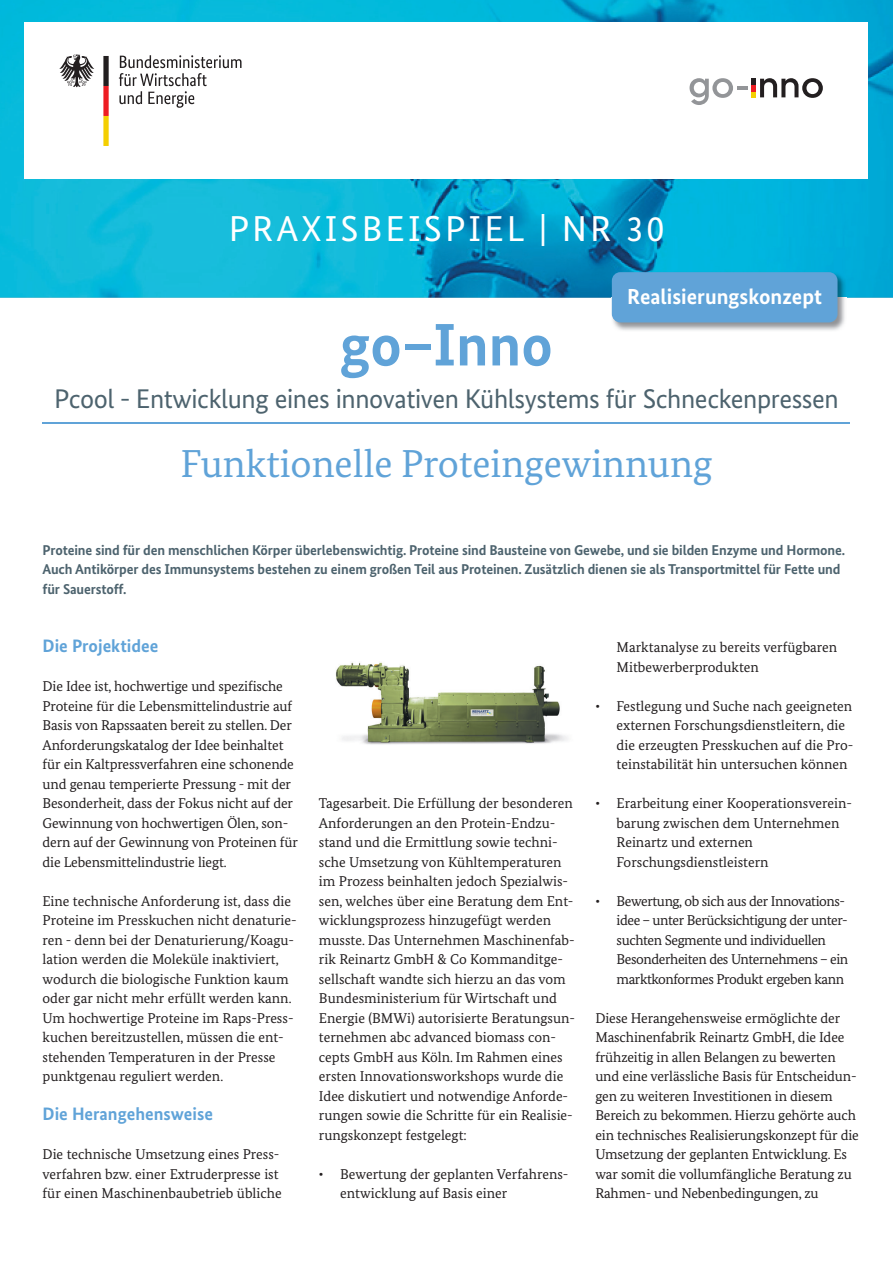
<style>
.page{position:relative;width:893px;height:1263px;background:#fff}
.page>*{position:absolute;margin:0;border:0;box-sizing:border-box;transform-origin:0 0}
.t1{font:700 60px "Bundes Sans";color:#60a3d8}
.t2{font:39px "Bundes Serif";color:#60a3d8}
.t3{font:36px "Bundes Sans";letter-spacing:.085em;color:#fff}
.t4{font:27px "Bundes Sans";letter-spacing:-.015em;color:#4d636e}
.t5{font:700 21.75px "Bundes Sans";color:#fff}
.t6{font:700 18px "Bundes Sans";color:#60a3d8}
.t7{font:14.25px/19.5px "Bundes Serif";color:#231f20}
.t8{font:700 14.25px/19.5px "Bundes Sans";letter-spacing:-.01em;color:#4d636e}
.t9{font:14.25px/19.5px "Bundes Serif";letter-spacing:-.03em;color:#231f20}
</style>
<div class="page">
<img style="left:0;top:0;width:893px;height:298px">
<div style="left:25px;top:23px;width:843px;height:156px;background:#fff"></div>
<svg style="left:119px;top:55px;width:123px;height:53px"></svg>
<svg style="left:59px;top:55px;width:35px;height:32px"></svg>
<svg style="left:103px;top:56px;width:6px;height:90px"></svg>
<hr style="left:43px;top:422px;width:807px;height:2px;background:#60a3d8">
<img style="left:611px;top:272px;width:235px;height:59px">
<div style="left:612px;top:272px;width:225px;height:50px;background:#60a3d8;border-radius:9px"></div>
<img style="left:335px;top:662px;width:233px;height:83px">
<svg style="left:689px;top:78px;width:44px;height:27px"></svg>
<hr style="left:737px;top:86px;width:10px;height:4px;background:#939598">
<svg style="left:752px;top:78px;width:71px;height:20px"></svg>
<h1 class="t3" style="left:229px;top:206px;width:437px">PRAXISBEISPIEL | NR 30</h1>
<p class="t5" style="left:627px;top:284px;width:196px">Realisierungskonzept</p>
<h2 class="t1" style="left:340px;top:308px;width:214px">go–Inno</h2>
<h3 class="t4" style="left:54px;top:382px;width:786px">Pcool - Entwicklung eines innovativen Kühlsystems für Schneckenpressen</h3>
<h4 class="t2" style="left:181px;top:440px;width:533px">Funktionelle Proteingewinnung</h4>
<p class="t8" style="left:43px;top:540px;width:804px">Proteine sind für den menschlichen Körper überlebenswichtig. Proteine sind Bausteine von Gewebe, und sie bilden Enzyme und Hormone.<br>Auch Antikörper des Immunsystems bestehen zu einem großen Teil aus Proteinen. Zusätzlich dienen sie als Transportmittel für Fette und für Sauerstoff.</p>
<h5 class="t6" style="left:43px;top:635px;width:117px">Die Projektidee</h5>
<p class="t7" style="left:43px;top:677px;width:257px">Die Idee ist, hochwertige und spezifische Proteine für die Lebensmittelindustrie auf Basis von Rapssaaten bereit zu stellen. Der Anforderungskatalog der Idee beinhaltet für ein Kaltpressverfahren eine schonende und genau temperierte Pressung - mit der Besonderheit, dass der Fokus nicht auf der Gewinnung von hochwertigen Ölen, son&shy;dern auf der Gewinnung von Proteinen für die Lebensmittelindustrie liegt.</p>
<p class="t7" style="left:43px;top:891px;width:256px">Eine technische Anforderung ist, dass die Proteine im Presskuchen nicht denaturie&shy;ren - denn bei der Denaturierung/Koagu&shy;lation werden die Moleküle inaktiviert, wodurch die biologische Funktion kaum oder gar nicht mehr erfüllt werden kann.<br>Um hochwertige Proteine im Raps-Press&shy;kuchen bereitzustellen, müssen die ent&shy;stehenden Temperaturen in der Presse punktgenau reguliert werden.</p>
<h5 class="t6" style="left:43px;top:1103px;width:172px">Die Herangehensweise</h5>
<p class="t7" style="left:43px;top:1145px;width:241px">Die technische Umsetzung eines Press&shy;verfahren bzw. einer Extruderpresse ist für einen Maschinenbaubetrieb übliche</p>
<p class="t7" style="left:319px;top:794px;width:258px">Tagesarbeit. Die Erfüllung der besonderen Anforderungen an den Protein-Endzu&shy;stand und die Ermittlung sowie techni&shy;sche Umsetzung von Kühltemperaturen im Prozess beinhalten jedoch Spezialwis&shy;sen, welches über eine Beratung dem Ent&shy;wicklungsprozess hinzugefügt werden musste. Das Unternehmen Maschinenfab&shy;rik Reinartz GmbH &amp; Co Kommanditge&shy;sellschaft wandte sich hierzu an das vom Bundesministerium für Wirtschaft und Energie (BMWi) autorisierte Beratungsun&shy;ternehmen abc advanced biomass con&shy;cepts GmbH aus Köln. Im Rahmen eines ersten Innovationsworkshops wurde die Idee diskutiert und notwendige Anforde&shy;rungen sowie die Schritte für ein Realisie&shy;rungskonzept festgelegt:</p>
<p class="t7" style="left:340px;top:1164px;width:230px;text-indent:-21px">• Bewertung der geplanten Verfahrens&shy;entwicklung auf Basis einer</p>
<p class="t7" style="left:617px;top:637px;width:222px">Marktanalyse zu bereits verfügbaren<br>Mitbewerberprodukten</p>
<p class="t7" style="left:617px;top:696px;width:238px;text-indent:-21px">• Festlegung und Suche nach geeigneten externen Forschungsdienstleitern, die die erzeugten Presskuchen auf die Pro&shy;teinstabilität hin untersuchen können</p>
<p class="t7" style="left:617px;top:793px;width:237px;text-indent:-21px">• Erarbeitung einer Kooperationsverein&shy;barung zwischen dem Unternehmen<br>Reinartz und externen<br>Forschungsdienstleistern</p>
<p class="t9" style="left:617px;top:891px;width:233px;text-indent:-21px">• Bewertung, ob sich aus der Innovations&shy;idee – unter Berücksichtigung der unter&shy;suchten Segmente und individuellen Besonderheiten des Unternehmens – ein marktkonformes Produkt ergeben kann</p>
<p class="t7" style="left:595px;top:1008px;width:265px">Diese Herangehensweise ermöglichte der Maschinenfabrik Reinartz GmbH, die Idee frühzeitig in allen Belangen zu bewerten und eine verlässliche Basis für Entscheidun&shy;gen zu weiteren Investitionen in diesem Bereich zu bekommen. Hierzu gehörte auch ein technisches Realisierungskonzept für die Umsetzung der geplanten Entwicklung. Es war somit die vollumfängliche Beratung zu Rahmen- und Nebenbedingungen, zu</p>
</div>
